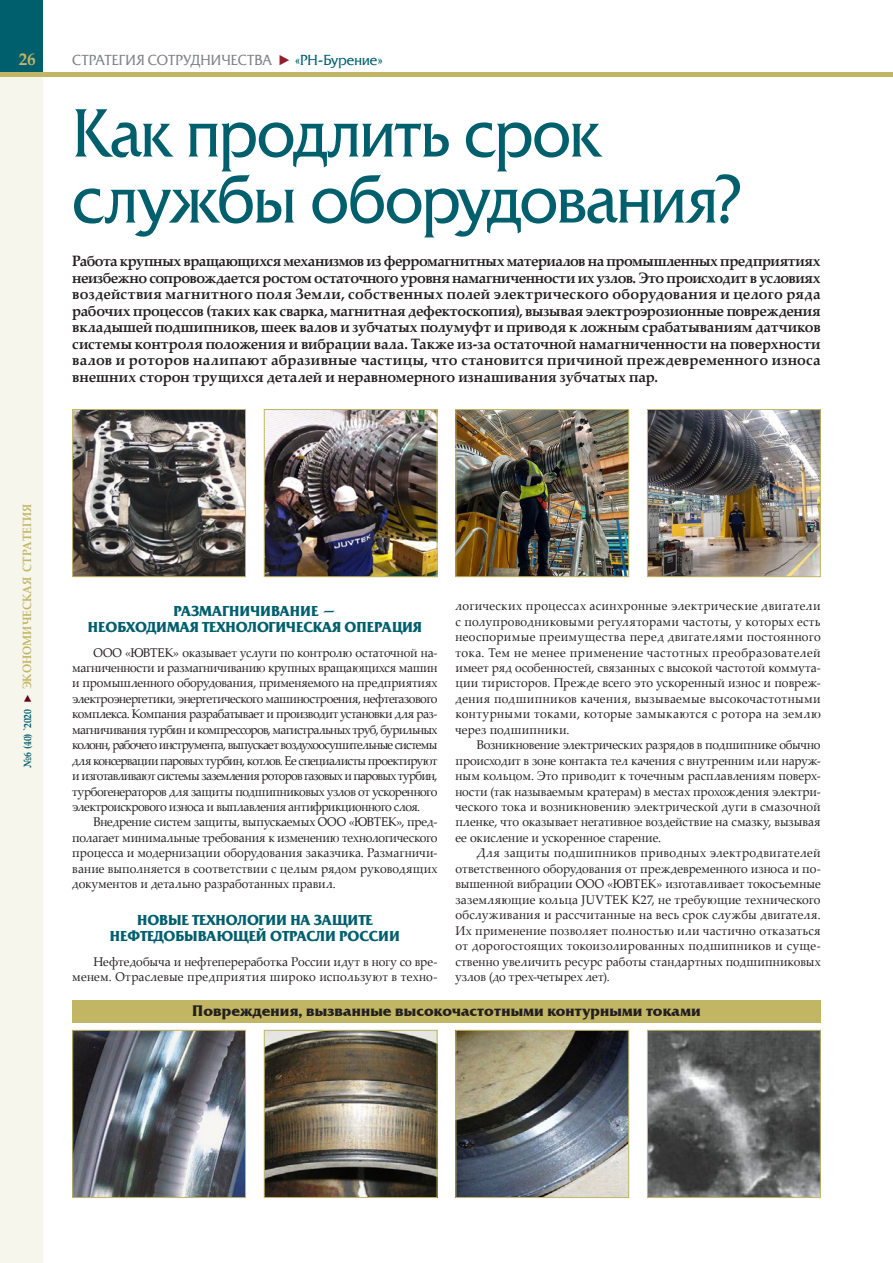
<style>
.page{position:relative;width:893px;height:1263px;background:#fff}
.page>*{position:absolute;margin:0;border:0;box-sizing:border-box;transform-origin:0 0}
.заголовок{font:67.5px/66px "Friz Quadrata C";letter-spacing:-.005em;color:#005f6d;scale:.92 1}
.t1{font:700 17.25px "Palatino Linotype";color:#c2b564}
.заголовок-2{font:700 15.15px "Friz Quadrata C";letter-spacing:.01em;color:#231f20}
.лид{font:700 15px/16.5px "Palatino Linotype";letter-spacing:-.005em;color:#231f20;text-align:justify;scale:.94 1}
.рубрика{font:14.4px "Friz Quadrata C";letter-spacing:.015em;color:#808285;scale:.94 1}
.подзаг_на_1_строке{font:700 14.25px/15.5px "Friz Quadrata C";color:#005f6d;text-align:center}
.основной_статья{font:12.6px/15.5px "Palatino Linotype";letter-spacing:.005em;color:#231f20;text-align:justify;scale:.95 1}
.t2{font:700 12px "Palatino Linotype";color:#c2b564;scale:.92 1}
.s1{font-family:"Arial";color:#921d2d}
.s2{color:#005f6d}
.s3{font-size:10.5px;color:#005f6d}
.s4{font-family:"Arial";font-weight:400;font-size:10.05px;color:#660019}
</style>
<div class="page">
<div style="left:0;top:0;width:43px;height:1263px;background:#f7f6ec"></div>
<div style="left:0;top:0;width:43px;height:75px;background:#005f6d"></div>
<div style="left:0;top:72px;width:893px;height:5px;background:#c2b564"></div>
<img style="left:74px;top:411px;width:170px;height:164px">
<div style="left:72px;top:409px;width:174px;height:168px;border:1px solid #c2b564"></div>
<img style="left:74px;top:1032px;width:170px;height:164px">
<div style="left:72px;top:1030px;width:174px;height:168px;border:1px solid #c2b564"></div>
<img style="left:266px;top:411px;width:169px;height:164px">
<div style="left:264px;top:409px;width:173px;height:168px;border:1px solid #c2b564"></div>
<img style="left:266px;top:1032px;width:169px;height:164px">
<div style="left:264px;top:1030px;width:173px;height:168px;border:1px solid #c2b564"></div>
<img style="left:457px;top:411px;width:170px;height:164px">
<div style="left:455px;top:409px;width:174px;height:168px;border:1px solid #c2b564"></div>
<img style="left:457px;top:1032px;width:170px;height:164px">
<div style="left:455px;top:1030px;width:174px;height:168px;border:1px solid #c2b564"></div>
<img style="left:649px;top:411px;width:170px;height:164px">
<div style="left:647px;top:409px;width:174px;height:168px;border:1px solid #c2b564"></div>
<img style="left:649px;top:1032px;width:170px;height:164px">
<div style="left:647px;top:1030px;width:174px;height:168px;border:1px solid #c2b564"></div>
<div style="left:72px;top:1000px;width:749px;height:23px;background:#c2b564"></div>
<p class="t1" style="left:19px;top:47px;width:19px">26</p>
<p class="рубрика" style="left:72px;top:52px;width:332px">СТРАТЕГИЯ СОТРУДНИЧЕСТВА <span class="s1">►</span> <span class="s2">«РН-Бурение»</span></p>
<p class="заголовок" style="left:72px;top:102px;width:727px">Как продлить срок службы оборудования?</p>
<p class="лид" style="left:72px;top:252px;width:798px">Работа крупных вращающихся механизмов из ферромагнитных материалов на промышленных предприятиях неизбежно сопровождается ростом остаточного уровня намагниченности их узлов. Это происходит в условиях воздействия магнитного поля Земли, собственных полей электрического оборудования и целого ряда рабочих процессов (таких как сварка, магнитная дефектоскопия), вызывая электроэрозионные повреждения вкладышей подшипников, шеек валов и зубчатых полумуфт и приводя к ложным срабатываниям датчиков системы контроля положения и вибрации вала. Также из-за остаточной намагниченности на поверхности валов и роторов налипают абразивные частицы, что становится причиной преждевременного износа внешних сторон трущихся деталей и неравномерного изнашивания зубчатых пар.</p>
<p class="t2" style="left:19px;top:768px;width:289px;rotate:-90deg"><span class="s3">№6 (40) `2020</span> <span class="s4">►</span> ЭКОНОМИЧЕСКАЯ СТРАТЕГИЯ</p>
<p class="основной_статья" style="left:455px;top:598px;width:386px">логических процессах асинхронные электрические двигатели с полупроводниковыми регуляторами частоты, у которых есть неоспоримые преимущества перед двигателями постоянного тока. Тем не менее применение частотных преобразователей имеет ряд особенностей, связанных с высокой частотой коммута&shy;ции тиристоров. Прежде всего это ускоренный износ и повреж&shy;дения подшипников качения, вызываемые высокочастотными контурными токами, которые замыкаются с ротора на землю через подшипники.</p>
<p class="основной_статья" style="left:455px;top:737px;width:386px;text-indent:21px">Возникновение электрических разрядов в подшипнике обычно происходит в зоне контакта тел качения с внутренним или наруж&shy;ным кольцом. Это приводит к точечным расплавлениям поверх&shy;ности (так называемым кратерам) в местах прохождения электри&shy;ческого тока и возникновению электрической дуги в смазочной пленке, что оказывает негативное воздействие на смазку, вызывая ее окисление и ускоренное старение.</p>
<p class="основной_статья" style="left:455px;top:845px;width:386px;text-indent:21px">Для защиты подшипников приводных электродвигателей ответственного оборудования от преждевременного износа и по&shy;вышенной вибрации ООО «ЮВТЕК» изготавливает токосъемные заземляющие кольца JUVTEK K27, не требующие технического обслуживания и рассчитанные на весь срок службы двигателя.<br>Их применение позволяет полностью или частично отказаться от дорогостоящих токоизолированных подшипников и суще&shy;ственно увеличить ресурс работы стандартных подшипниковых узлов (до трех-четырех лет).</p>
<p class="заголовок-2" style="left:192px;top:1001px;width:510px">Повреждения, вызванные высокочастотными контурными токами</p>
<p class="подзаг_на_1_строке" style="left:88px;top:604px;width:336px">РАЗМАГНИЧИВАНИЕ —<br>НЕОБХОДИМАЯ ТЕХНОЛОГИЧЕСКАЯ ОПЕРАЦИЯ</p>
<p class="основной_статья" style="left:72px;top:644px;width:386px;text-indent:21px">ООО «ЮВТЕК» оказывает услуги по контролю остаточной на&shy;магниченности и размагничиванию крупных вращающихся машин и промышленного оборудования, применяемого на предприятиях электроэнергетики, энергетического машиностроения, нефтегазового комплекса. Компания разрабатывает и производит установки для раз&shy;магничивания турбин и компрессоров, магистральных труб, бурильных колонн, рабочего инструмента, выпускает воздухоосушительные системы для консервации паровых турбин, котлов. Ее специалисты проектируют и изготавливают системы заземления роторов газовых и паровых турбин, турбогенераторов для защиты подшипниковых узлов от ускоренного электроискрового износа и выплавления антифрикционного слоя.</p>
<p class="основной_статья" style="left:72px;top:814px;width:386px;text-indent:21px">Внедрение систем защиты, выпускаемых ООО «ЮВТЕК», пред&shy;полагает минимальные требования к изменению технологического процесса и модернизации оборудования заказчика. Размагничи&shy;вание выполняется в соответствии с целым рядом руководящих документов и детально разработанных правил.</p>
<p class="подзаг_на_1_строке" style="left:110px;top:913px;width:292px">НОВЫЕ ТЕХНОЛОГИИ НА ЗАЩИТЕ<br>НЕФТЕДОБЫВАЮЩЕЙ ОТРАСЛИ РОССИИ</p>
<p class="основной_статья" style="left:72px;top:953px;width:386px;text-align:right">Нефтедобыча и нефтепереработка России идут в ногу со вре&shy;менем. Отраслевые предприятия широко используют в техно-</p>
</div>
